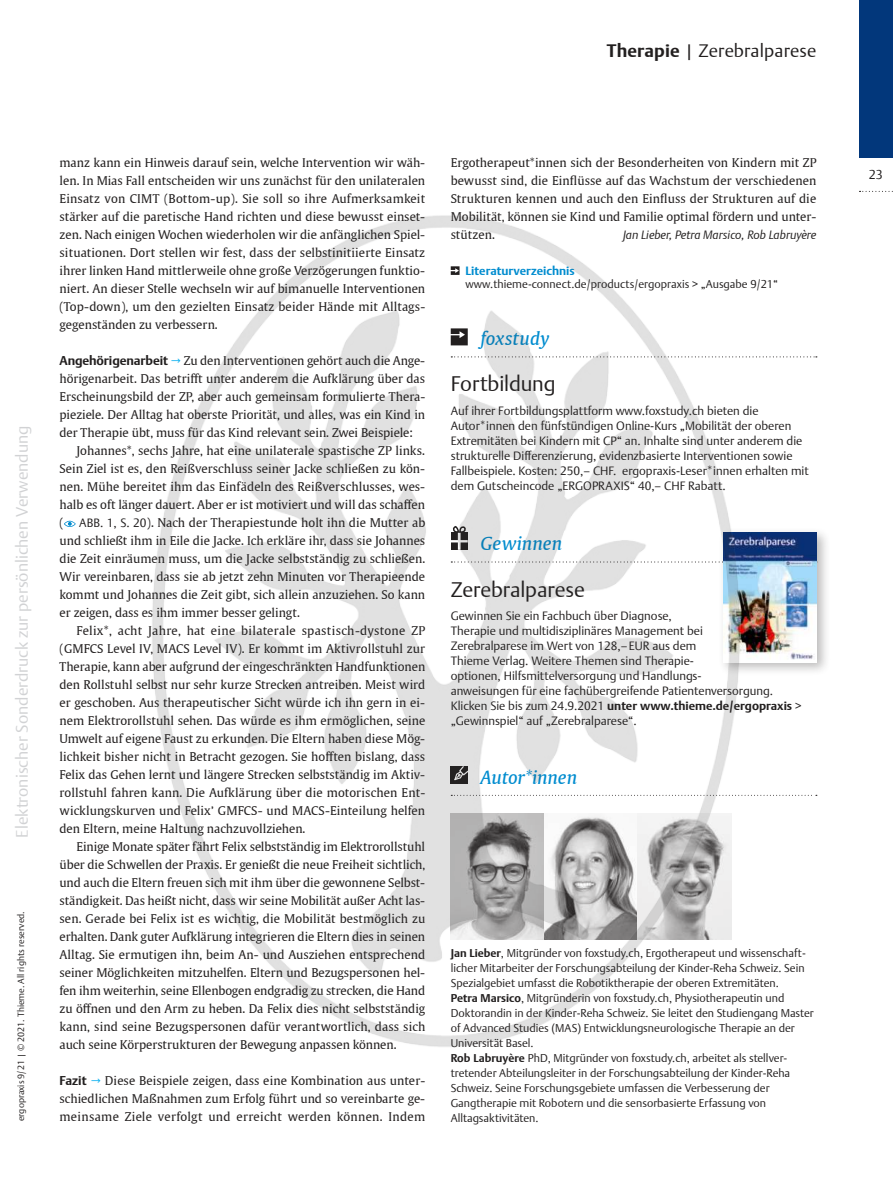
<style>
.page{position:relative;width:893px;height:1191px;background:#fff}
.page>*{position:absolute;margin:0;border:0;box-sizing:border-box;transform-origin:0 0}
.t1{font:300 21px "Thieme Argo 2011";letter-spacing:-.005em;color:#221f1f}
.t2{font:italic 18px "Thieme Gulliver 2011";letter-spacing:-.005em;color:#008ccf}
.t3{font:300 18px "Thieme Argo 2011";letter-spacing:.01em;color:#221f1f}
.t4{font:300 16.5px "Thieme Argo 2011";color:#d1d2d4}
.t5{font:300 12.75px "Thieme Argo 2011";color:#221f1f}
.t6{font:12px/18px "Thieme Gulliver 2011";color:#221f1f;text-align:justify}
.t7{font:300 12px/15px "Thieme Argo 2011";color:#221f1f}
.t8{font:italic 300 12px "Thieme Argo 2011";color:#221f1f}
.t9{font:700 12px "Thieme Argo 2011";color:#008ccf}
.t10{font:300 11.25px/15px "Thieme Argo 2011";color:#221f1f}
.t11{font:300 9px "Thieme Argo 2011";color:#221f1f}
.s1{font-weight:700}
.s2{font-family:"Thieme Argo 2011";font-weight:700;font-size:12.75px}
.s3{font-family:"Thieme Argo 2011";font-weight:700;color:#00adef}
.s4{font-family:"Thieme Argo 2011";font-weight:300}
</style>
<div class="page">
<svg style="left:64px;top:521px;width:12px;height:6px"></svg>
<svg style="left:744px;top:795px;width:73px;height:1px"></svg>
<svg style="left:745px;top:356px;width:72px;height:1px"></svg>
<div style="left:718px;top:527px;width:113px;height:149px;background:#221f1f;opacity:.3"></div>
<img style="left:744px;top:532px;width:73px;height:130px">
<div style="left:859px;top:0;width:34px;height:157px;background:#02377b"></div>
<svg style="left:859px;top:191px;width:34px;height:1px"></svg>
<img style="left:152px;top:215px;width:592px;height:832px">
<h2 class="t3" style="left:607px;top:43px;width:211px"><span class="s1">Therapie</span> | Zerebralparese</h2>
<h3 class="t4" style="left:15px;top:837px;width:413px;rotate:-90deg">Elektronischer Sonderdruck zur persˆnlichen Verwendung</h3>
<p class="t11" style="left:17px;top:1121px;width:211px;rotate:-90deg">ergopraxis 9/21 | © 2021. Thieme. All rights reserved.</p>
<p class="t6" style="left:60px;top:154px;width:367px">manz kann ein Hinweis darauf sein, welche Intervention wir wäh&shy;len. In Mias Fall entscheiden wir uns zunächst für den unilateralen Einsatz von CIMT (Bottom-up). Sie soll so ihre Aufmerksamkeit stärker auf die paretische Hand richten und diese bewusst einset&shy;zen. Nach einigen Wochen wiederholen wir die anfänglichen Spiel&shy;situationen. Dort stellen wir fest, dass der selbstinitiierte Einsatz ihrer linken Hand mittlerweile ohne große Verzögerungen funktio&shy;niert. An dieser Stelle wechseln wir auf bimanuelle Interventionen (Top-down), um den gezielten Einsatz beider Hände mit Alltags&shy;gegenständen zu verbessern.</p>
<p class="t6" style="left:60px;top:352px;width:367px"><span class="s2">Angehörigenarbeit</span> <span class="s3">→</span> Zu den Interventionen gehört auch die Ange-</p>
<p class="t6" style="left:60px;top:369px;width:367px">hörigenarbeit. Das betri昀昀t unter anderem die Aufklärung über das</p>
<p class="t6" style="left:60px;top:388px;width:367px">Erscheinungsbild der ZP, aber auch gemeinsam formulierte Thera-</p>
<p class="t6" style="left:60px;top:406px;width:367px">pieziele. Der Alltag hat oberste Priorität, und alles, was ein Kind in</p>
<p class="t6" style="left:60px;top:424px;width:355px">der Therapie übt, muss für das Kind relevant sein. Zwei Beispiele:</p>
<p class="t6" style="left:77px;top:441px;width:350px">Johannes*, sechs Jahre, hat eine unilaterale spastische ZP links.</p>
<p class="t6" style="left:60px;top:459px;width:367px">Sein Ziel ist es, den Reißverschluss seiner Jacke schließen zu kön-</p>
<p class="t6" style="left:60px;top:478px;width:367px">nen. Mühe bereitet ihm das Einfädeln des Reißverschlusses, wes-</p>
<p class="t6" style="left:60px;top:495px;width:367px">halb es oft länger dauert. Aber er ist motiviert und will das scha昀昀en</p>
<p class="t6" style="left:60px;top:514px;width:6px">(</p>
<p class="t6" style="left:60px;top:514px;width:367px;text-indent:20px"><span class="s4">ABB. 1, S. 20</span>). Nach der Therapiestunde holt ihn die Mutter ab und schließt ihm in Eile die Jacke. Ich erkläre ihr, dass sie Johannes die Zeit einräumen muss, um die Jacke selbstständig zu schließen.<br>Wir vereinbaren, dass sie ab jetzt zehn Minuten vor Therapieende kommt und Johannes die Zeit gibt, sich allein anzuziehen. So kann er zeigen, dass es ihm immer besser gelingt.</p>
<p class="t6" style="left:60px;top:621px;width:367px;text-indent:17px">Felix*, acht Jahre, hat eine bilaterale spastisch-dystone ZP (GMFCS Level IV, MACS Level IV). Er kommt im Aktivrollstuhl zur Therapie, kann aber aufgrund der eingeschränkten Handfunktionen den Rollstuhl selbst nur sehr kurze Strecken antreiben. Meist wird er geschoben. Aus therapeutischer Sicht würde ich ihn gern in ei&shy;nem Elektrorollstuhl sehen. Das würde es ihm ermöglichen, seine Umwelt auf eigene Faust zu erkunden. Die Eltern haben diese Mög&shy;lichkeit bisher nicht in Betracht gezogen. Sie ho昀昀ten bislang, dass Felix das Gehen lernt und längere Strecken selbstständig im Aktiv&shy;rollstuhl fahren kann. Die Aufklärung über die motorischen Ent&shy;wicklungskurven und Felix<span class="s4">’</span> GMFCS- und MACS-Einteilung helfen den Eltern, meine Haltung nachzuvollziehen.</p>
<p class="t6" style="left:60px;top:838px;width:367px;text-indent:17px">Einige Monate später fährt Felix selbstständig im Elektrorollstuhl über die Schwellen der Praxis. Er genießt die neue Freiheit sichtlich, und auch die Eltern freuen sich mit ihm über die gewonnene Selbst&shy;ständigkeit. Das heißt nicht, dass wir seine Mobilität außer Acht las&shy;sen. Gerade bei Felix ist es wichtig, die Mobilität bestmöglich zu erhalten. Dank guter Aufklärung integrieren die Eltern dies in seinen Alltag. Sie ermutigen ihn, beim An- und Ausziehen entsprechend seiner Möglichkeiten mitzuhelfen. Eltern und Bezugspersonen hel&shy;fen ihm weiterhin, seine Ellenbogen endgradig zu strecken, die Hand zu ö昀昀nen und den Arm zu heben. Da Felix dies nicht selbstständig kann, sind seine Bezugspersonen dafür verantwortlich, dass sich auch seine Körperstrukturen der Bewegung anpassen können.</p>
<p class="t6" style="left:60px;top:1072px;width:367px"><span class="s2">Fazit</span> <span class="s3">→</span> Diese Beispiele zeigen, dass eine Kombination aus unter&shy;schiedlichen Maßnahmen zum Erfolg führt und so vereinbarte ge&shy;meinsame Ziele verfolgt und erreicht werden können. Indem</p>
<p class="t6" style="left:451px;top:154px;width:367px">Ergotherapeut*innen sich der Besonderheiten von Kindern mit ZP bewusst sind, die Ein昀氀üsse auf das Wachstum der verschiedenen Strukturen kennen und auch den Ein昀氀uss der Strukturen auf die Mobilität, können sie Kind und Familie optimal fördern und unter&shy;stützen.</p>
<p class="t8" style="left:623px;top:230px;width:195px">Jan Lieber, Petra Marsico, Rob Labruyère</p>
<p class="t9" style="left:466px;top:263px;width:111px">Literaturverzeichnis</p>
<p class="t10" style="left:466px;top:278px;width:314px">www.thieme-connect.de/products/ergopraxis &gt; „Ausgabe 9/21“</p>
<h2 class="t2" style="left:480px;top:325px;width:71px">foxstudy</h2>
<h1 class="t1" style="left:451px;top:375px;width:106px">Fortbildung</h1>
<p class="t7" style="left:451px;top:404px;width:360px">Auf ihrer Fortbildungsplattform www.foxstudy.ch bieten die Autor*innen den fünfstündigen Online-Kurs „Mobilität der oberen Extremitäten bei Kindern mit CP“ an. Inhalte sind unter anderem die strukturelle Di昀昀erenzierung, evidenzbasierte Interventionen sowie Fallbeispiele. Kosten: 250,– CHF. ergopraxis-Leser*innen erhalten mit dem Gutscheincode „ERGOPRAXIS“ 40,– CHF Rabatt.</p>
<h2 class="t2" style="left:480px;top:529px;width:83px">Gewinnen</h2>
<h1 class="t1" style="left:451px;top:580px;width:136px">Zerebralparese</h1>
<p class="t7" style="left:451px;top:609px;width:352px">Gewinnen Sie ein Fachbuch über Diagnose,<br>Therapie und multidisziplinäres Management bei<br>Zerebralparese im Wert von 128,– EUR aus dem<br>Thieme Verlag. Weitere Themen sind Therapie-<br>optionen, Hilfsmittelversorgung und Handlungs-<br>anweisungen für eine fachübergreifende Patienten versorgung.<br>Klicken Sie bis zum 24.9.2021 <span class="s1">unter www.thieme.de/ergopraxis</span> &gt; „Gewinnspiel“ auf „Zerebralparese“.</p>
<h2 class="t2" style="left:480px;top:763px;width:98px">Autor*innen</h2>
<p class="t10" style="left:451px;top:946px;width:365px"><span class="s1">Jan Lieber</span>, Mitgründer von foxstudy.ch, Ergotherapeut und wissenschaft&shy;licher Mitarbeiter der Forschungsabteilung der Kinder-Reha Schweiz. Sein Spezialgebiet umfasst die Robotiktherapie der oberen Extremitäten.<br><span class="s1">Petra Marsico</span>, Mitgründerin von foxstudy.ch, Physiotherapeutin und Doktorandin in der Kinder-Reha Schweiz. Sie leitet den Studiengang Master of Advanced Studies (MAS) Entwicklungsneurologische Therapie an der Universität Basel.<br><span class="s1">Rob Labruyère</span> PhD, Mitgründer von foxstudy.ch, arbeitet als stellver&shy;tretender Abteilungsleiter in der Forschungsabteilung der Kinder-Reha Schweiz. Seine Forschungsgebiete umfassen die Verbesserung der Gangtherapie mit Robotern und die sensorbasierte Erfassung von Alltagsaktivitäten.</p>
<p class="t5" style="left:869px;top:169px;width:16px">23</p>
</div>
